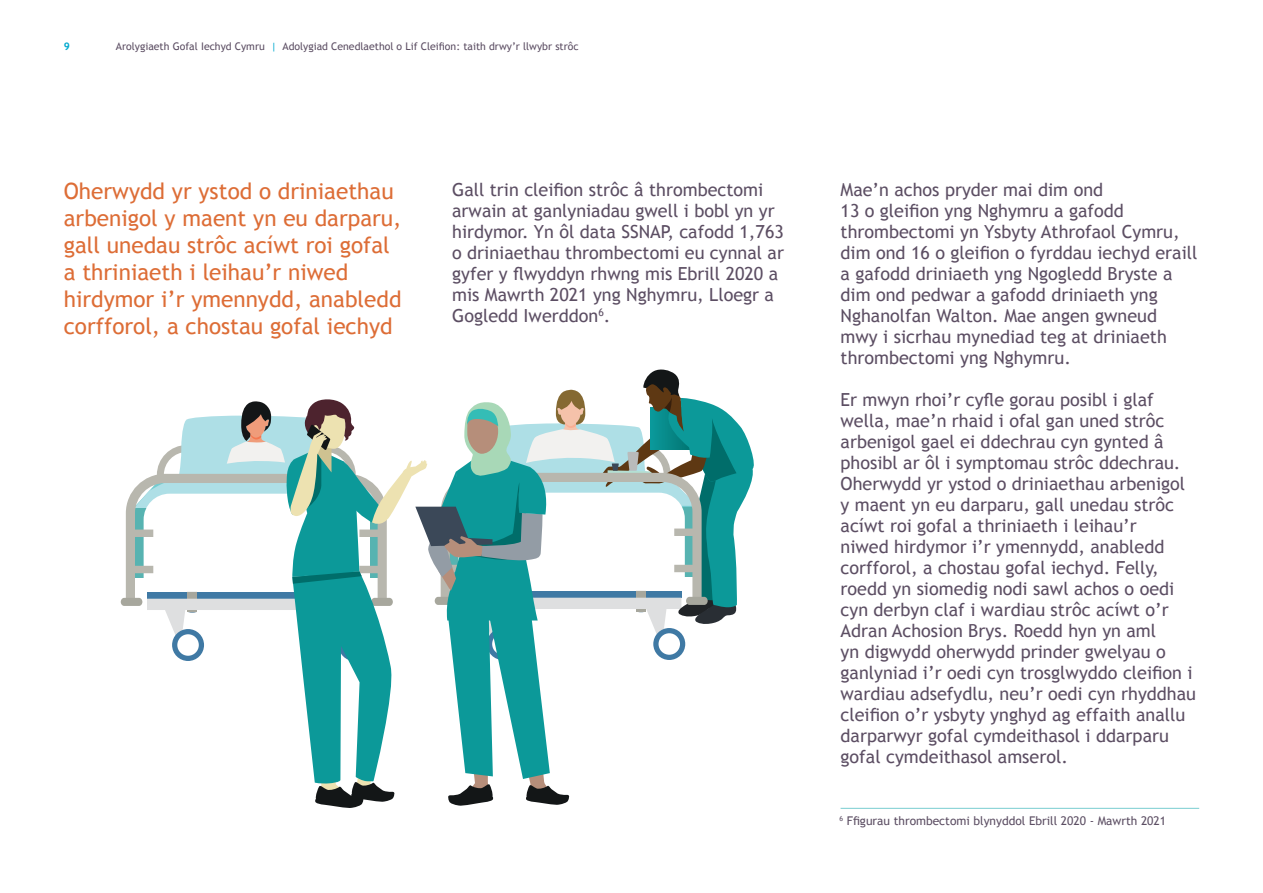
<style>
.page{position:relative;width:1263px;height:893px;background:#fff}
.page>*{position:absolute;margin:0;border:0;box-sizing:border-box;transform-origin:0 0}
.t1{font:22.5px/27px "Trebuchet MS";color:#dd6d36}
.t2{font:18px/21px "Trebuchet MS";color:#5c4e63}
.t3{font:12px "Trebuchet MS";color:#5c4e63}
.t4{font:10.5px "Trebuchet MS";color:#5c4e63}
.t5{font:700 10.5px "Trebuchet MS";color:#00a9ce}
.s1{color:#00a9ce}
</style>
<div class="page">
<div style="left:121px;top:598px;width:21px;height:8px;background:#a7a79d;border-radius:4px"></div>
<svg style="left:126px;top:369px;width:628px;height:439px"></svg>
<hr style="left:840px;top:808px;width:359px;height:1px;background:#78cdd1">
<p class="t5" style="left:64px;top:40px;width:8px">9</p>
<p class="t4" style="left:116px;top:40px;width:464px">Arolygiaeth Gofal Iechyd Cymru <span class="s1">|</span> Adolygiad Cenedlaethol o Lif Cleifion: taith drwy’r llwybr strôc</p>
<p class="t1" style="left:64px;top:178px;width:339px">Oherwydd yr ystod o driniaethau arbenigol y maent yn eu darparu, gall unedau strôc acíwt roi gofal a thriniaeth i leihau’r niwed hirdymor i’r ymennydd, anabledd corfforol, a chostau gofal iechyd</p>
<p class="t2" style="left:452px;top:179px;width:333px">Gall trin cleifion strôc â thrombectomi arwain at ganlyniadau gwell i bobl yn yr hirdymor. Yn ôl data SSNAP, cafodd 1,763 o driniaethau thrombectomi eu cynnal ar gyfer y flwyddyn rhwng mis Ebrill 2020 a mis Mawrth 2021 yng Nghymru, Lloegr a Gogledd Iwerddon<sup>6</sup>.</p>
<p class="t2" style="left:840px;top:179px;width:358px">Mae’n achos pryder mai dim ond<br>13 o gleifion yng Nghymru a gafodd thrombectomi yn Ysbyty Athrofaol Cymru, dim ond 16 o gleifion o fyrddau iechyd eraill a gafodd driniaeth yng Ngogledd Bryste a dim ond pedwar a gafodd driniaeth yng Nghanolfan Walton. Mae angen gwneud mwy i sicrhau mynediad teg at driniaeth thrombectomi yng Nghymru.</p>
<p class="t2" style="left:840px;top:390px;width:357px">Er mwyn rhoi’r cyfle gorau posibl i glaf wella, mae’n rhaid i ofal gan uned strôc arbenigol gael ei ddechrau cyn gynted â phosibl ar ôl i symptomau strôc ddechrau.<br>Oherwydd yr ystod o driniaethau arbenigol y maent yn eu darparu, gall unedau strôc acíwt roi gofal a thriniaeth i leihau’r<br>niwed hirdymor i’r ymennydd, anabledd corfforol, a chostau gofal iechyd. Felly, roedd yn siomedig nodi sawl achos o oedi cyn derbyn claf i wardiau strôc acíwt o’r Adran Achosion Brys. Roedd hyn yn aml<br>yn digwydd oherwydd prinder gwelyau o ganlyniad i’r oedi cyn trosglwyddo cleifion i wardiau adsefydlu, neu’r oedi cyn rhyddhau cleifion o’r ysbyty ynghyd ag effaith anallu darparwyr gofal cymdeithasol i ddarparu gofal cymdeithasol amserol.</p>
<p class="t3" style="left:839px;top:814px;width:328px"><sup>6</sup> Ffigurau thrombectomi blynyddol Ebrill 2020 - Mawrth 2021</p>
</div>
